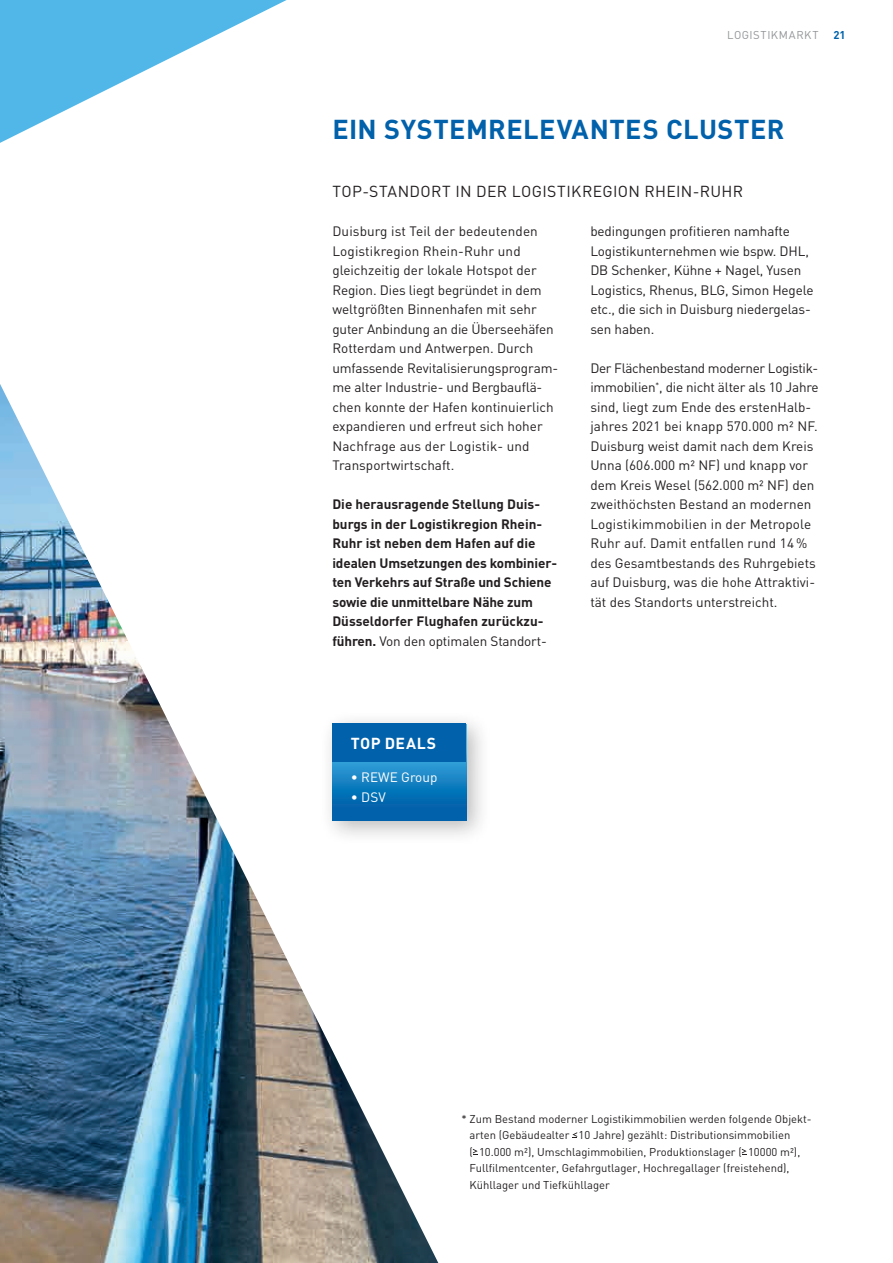
<style>
.page{position:relative;width:893px;height:1263px;background:#fff}
.page>*{position:absolute;margin:0;border:0;box-sizing:border-box;transform-origin:0 0}
.t1{font:700 27px "DIN";letter-spacing:.02em;color:#0161aa}
.t2{font:15.75px "DIN";letter-spacing:.02em;color:#231f20}
.t3{font:700 15.75px "DIN";letter-spacing:.035em;color:#fff}
.t4{font:13.5px/19.5px "DIN";color:#231f20}
.t5{font:700 13.5px/19.5px "DIN";letter-spacing:-.005em;color:#231f20}
.t6{font:13.5px "DIN";color:#fff}
.t7{font:11.25px/16.5px "DIN";color:#231f20}
.t8{font:11.25px "DIN";letter-spacing:.05em;color:#939598}
.t9{font:700 11.25px "DIN";color:#0161aa}
.s1{font-weight:400}
</style>
<div class="page">
<img style="left:0;top:384px;width:438px;height:879px">
<svg style="left:0;top:0;width:287px;height:143px"></svg>
<svg style="left:572px;top:1132px;width:5px;height:6px"></svg>
<svg style="left:473px;top:1149px;width:5px;height:6px"></svg>
<svg style="left:742px;top:1149px;width:5px;height:6px"></svg>
<div style="left:319px;top:711px;width:172px;height:134px;background:#231f20;opacity:.3"></div>
<svg style="left:332px;top:762px;width:134px;height:58px"></svg>
<div style="left:332px;top:724px;width:134px;height:38px;background:#0161aa"></div>
<p class="t8" style="left:727px;top:28px;width:93px">LOGISTIKMARKT</p>
<p class="t9" style="left:833px;top:28px;width:14px">21</p>
<h1 class="t1" style="left:332px;top:111px;width:454px">EIN SYSTEMRELEVANTES CLUSTER</h1>
<p class="t2" style="left:332px;top:182px;width:412px">TOP-STANDORT IN DER LOGISTIKREGION RHEIN-RUHR</p>
<p class="t4" style="left:590px;top:221px;width:225px">bedingungen profitieren namhafte<br>Logistikunternehmen wie bspw. DHL,<br>DB Schenker, Kühne + Nagel, Yusen<br>Logistics, Rhenus, BLG, Simon Hegele etc., die sich in Duisburg niedergelas&shy;sen haben.</p>
<p class="t4" style="left:590px;top:358px;width:230px">Der Flächenbestand moderner Logistik&shy;immobilien<sup>*</sup>, die nicht älter als 10 Jahre sind, liegt zum Ende des erstenHalb&shy;jahres 2021 bei knapp 570.000 m² NF.<br>Duisburg weist damit nach dem Kreis Unna (606.000 m² NF) und knapp vor dem Kreis Wesel (562.000 m² NF) den zweithöchsten Bestand an modernen Logistikimmobilien in der Metropole Ruhr auf. Damit entfallen rund 14 % des Gesamtbestands des Ruhrgebiets auf Duisburg, was die hohe Attraktivi&shy;tät des Standorts unterstreicht.</p>
<p class="t4" style="left:332px;top:221px;width:227px">Duisburg ist Teil der bedeutenden Logistikregion Rhein-Ruhr und gleichzeitig der lokale Hotspot der Region. Dies liegt begründet in dem weltgrößten Binnenhafen mit sehr guter Anbindung an die Überseehäfen Rotterdam und Antwerpen. Durch umfassende Revitalisierungsprogram&shy;me alter Industrie- und Bergbauflä&shy;chen konnte der Hafen kontinuierlich expandieren und erfreut sich hoher Nachfrage aus der Logistik- und Transportwirtschaft.</p>
<p class="t5" style="left:332px;top:494px;width:226px">Die herausragende Stellung Duis&shy;burgs in der Logistikregion Rhein-Ruhr ist neben dem Hafen auf die idealen Umsetzungen des kombinier&shy;ten Verkehrs auf Straße und Schiene sowie die unmittelbare Nähe zum Düsseldorfer Flughafen zurückzu&shy;führen. <span class="s1">Von den optimalen Standort-</span></p>
<p class="t3" style="left:351px;top:733px;width:87px">TOP DEALS</p>
<p class="t6" style="left:351px;top:769px;width:88px">• REWE Group</p>
<p class="t6" style="left:351px;top:788px;width:36px">• DSV</p>
<p class="t7" style="left:469px;top:1110px;width:344px;text-indent:-8px">* Zum Bestand moderner Logistikimmobilien werden folgende Objekt&shy;arten (Gebäudealter 10 Jahre) gezählt: Distributionsimmobilien<br>( 10.000 m²), Umschlagimmobilien, Produktionslager ( 10000 m²), Fullfilmentcenter, Gefahrgutlager, Hochregallager (freistehend), Kühllager und Tiefkühllager</p>
</div>
